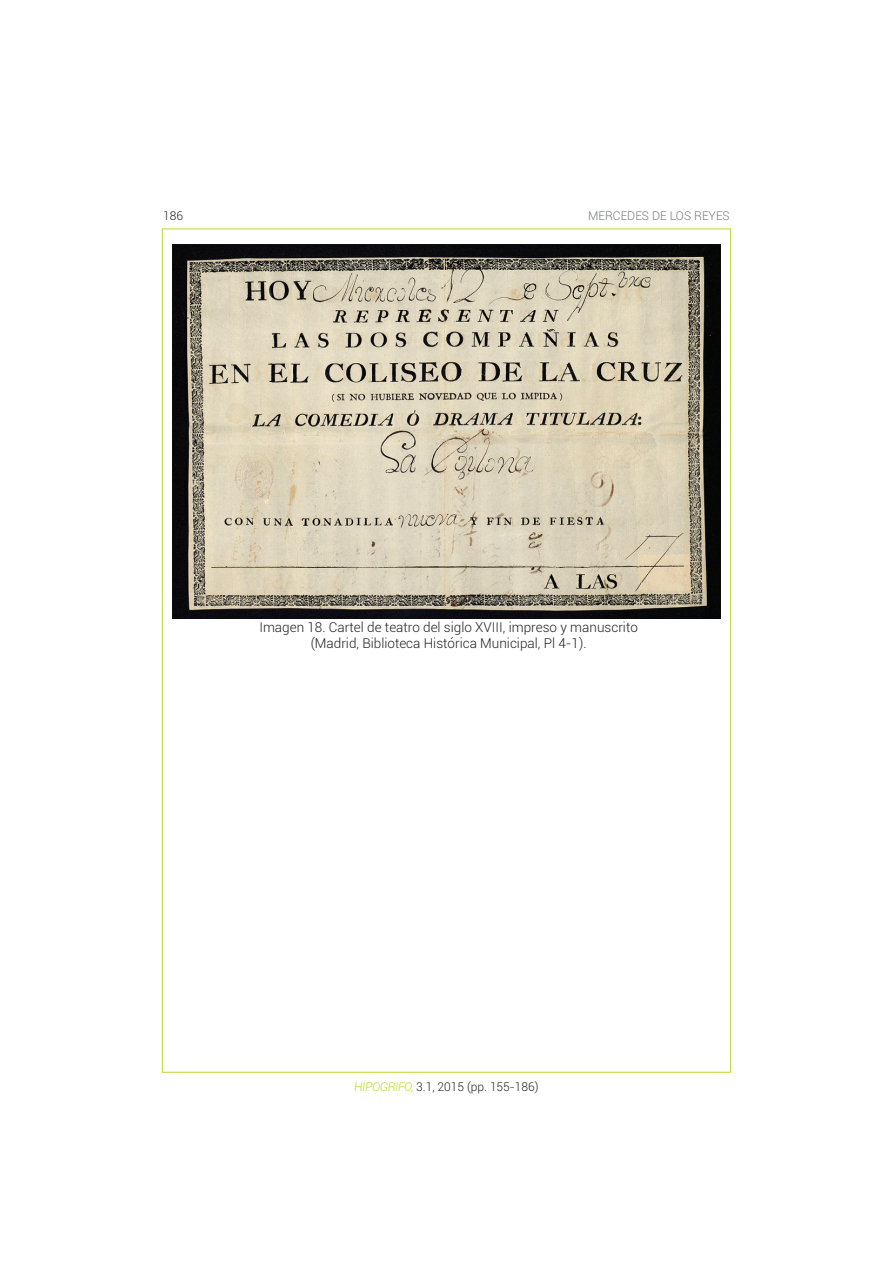
<style>
.page{position:relative;width:893px;height:1263px;background:#fff}
.page>*{position:absolute;margin:0;border:0;box-sizing:border-box;transform-origin:0 0}
.t1{font:300 13.5px/16.2px "Roboto";color:#231f20;text-align:center}
.t2{font:300 12px "Roboto";color:#231f20}
.t3{font:300 12px "Roboto";color:#76787b}
.s1{font-style:italic;color:#bed630}
</style>
<div class="page">
<img style="left:172px;top:244px;width:549px;height:375px">
<p class="t2" style="left:163px;top:207px;width:21px">186</p>
<p class="t3" style="left:588px;top:207px;width:143px">MERCEDES DE LOS REYES</p>
<p class="t1" style="left:259px;top:618px;width:380px">Imagen 18. Cartel de teatro del siglo XVIII, impreso y manuscrito (Madrid, Biblioteca Histórica Municipal, Pl 4-1).</p>
<p class="t2" style="left:354px;top:1078px;width:186px"><span class="s1">HIPOGRIFO,</span> 3.1, 2015 (pp. 155-186)</p>
</div>
